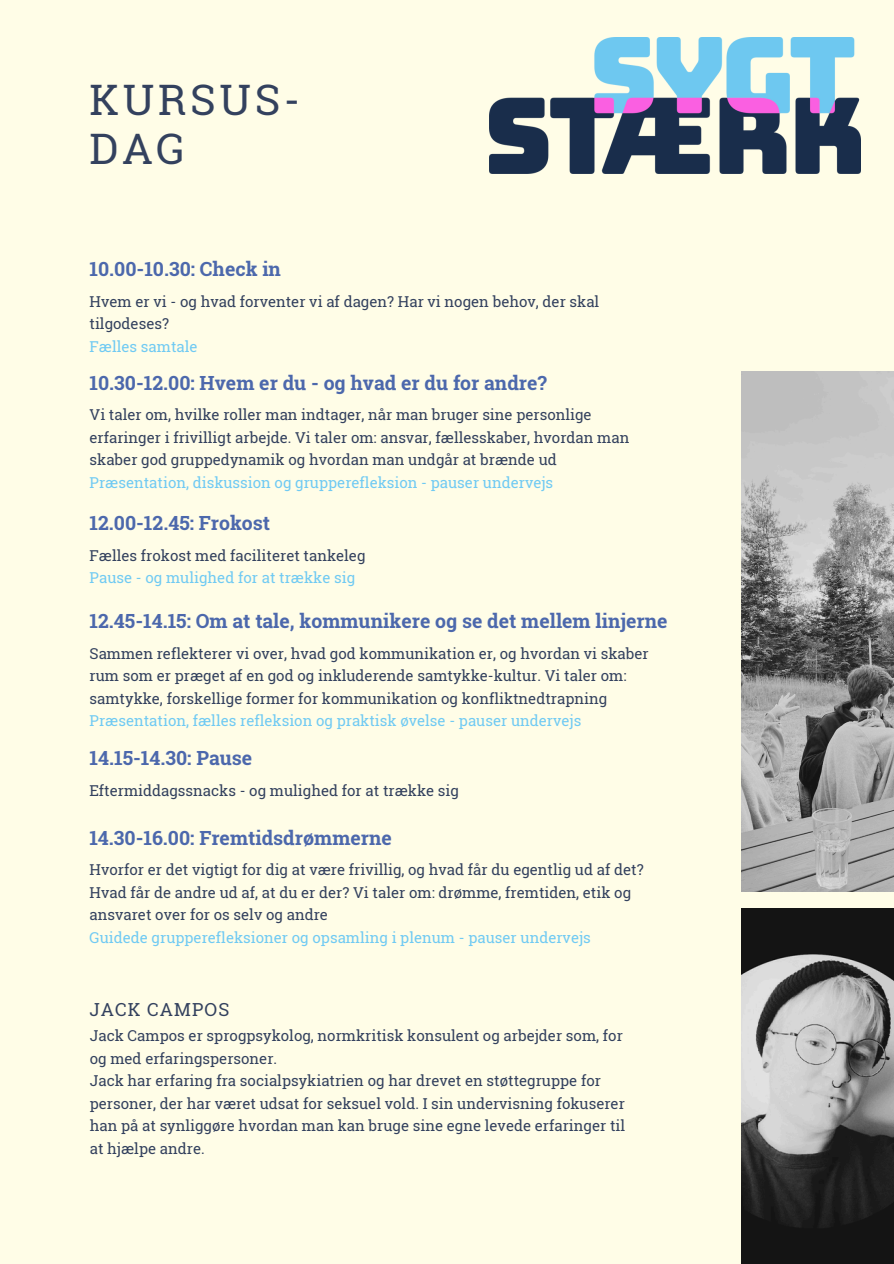
<style>
.page{position:relative;width:894px;height:1264px;background:#fff}
.page>*{position:absolute;margin:0;border:0;box-sizing:border-box;transform-origin:0 0}
.t1{font:42px/49.5px "Roboto Slab";letter-spacing:.09em;color:#33415e}
.t2{font:700 19.5px "Roboto Slab";color:#4c68ac}
.t3{font:18px "Roboto Slab";letter-spacing:.06em;color:#33415e}
.t4{font:15px/22.5px "Roboto Slab";color:#33415e}
.t5{font:15px "Roboto Slab";color:#70caf3}
</style>
<div class="page">
<div style="left:0;top:0;width:893px;height:1263px;background:#fffde7"></div>
<img style="left:741px;top:908px;width:152px;height:355px">
<img style="left:741px;top:371px;width:152px;height:520px">
<img style="left:490px;top:38px;width:370px;height:136px">
<p class="t1" style="left:89px;top:74px;width:212px">KURSUS-<br>DAG</p>
<p class="t2" style="left:89px;top:255px;width:193px">10.00-10.30: Check in</p>
<p class="t4" style="left:89px;top:289px;width:511px">Hvem er vi - og hvad forventer vi af dagen? Har vi nogen behov, der skal tilgodeses?</p>
<p class="t5" style="left:89px;top:336px;width:109px">Fælles samtale</p>
<p class="t2" style="left:89px;top:369px;width:458px">10.30-12.00: Hvem er du - og hvad er du for andre?</p>
<p class="t4" style="left:89px;top:403px;width:541px">Vi taler om, hvilke roller man indtager, når man bruger sine personlige erfaringer i frivilligt arbejde. Vi taler om: ansvar, fællesskaber, hvordan man skaber god gruppedynamik og hvordan man undgår at brænde ud</p>
<p class="t5" style="left:89px;top:472px;width:465px">Præsentation, diskussion og grupperefleksion - pauser undervejs</p>
<p class="t2" style="left:89px;top:510px;width:182px">12.00-12.45: Frokost</p>
<p class="t4" style="left:89px;top:543px;width:277px">Fælles frokost med faciliteret tankeleg</p>
<p class="t5" style="left:89px;top:567px;width:267px">Pause - og mulighed for at trække sig</p>
<p class="t2" style="left:89px;top:607px;width:579px">12.45-14.15: Om at tale, kommunikere og se det mellem linjerne</p>
<p class="t4" style="left:89px;top:641px;width:560px">Sammen reflekterer vi over, hvad god kommunikation er, og hvordan vi skaber rum som er præget af en god og inkluderende samtykke-kultur. Vi taler om: samtykke, forskellige former for kommunikation og konfliktnedtrapning</p>
<p class="t5" style="left:89px;top:710px;width:493px">Præsentation, fælles refleksion og praktisk øvelse - pauser undervejs</p>
<h2 class="t2" style="left:89px;top:745px;width:164px">14.15-14.30: Pause</h2>
<p class="t4" style="left:89px;top:779px;width:371px">Eftermiddagssnacks - og mulighed for at trække sig</p>
<p class="t2" style="left:89px;top:824px;width:304px">14.30-16.00: Fremtidsdrømmerne</p>
<p class="t4" style="left:89px;top:858px;width:555px">Hvorfor er det vigtigt for dig at være frivillig, og hvad får du egentlig ud af det?<br>Hvad får de andre ud af, at du er der? Vi taler om: drømme, fremtiden, etik og ansvaret over for os selv og andre</p>
<p class="t5" style="left:89px;top:927px;width:502px">Guidede grupperefleksioner og opsamling i plenum - pauser undervejs</p>
<p class="t3" style="left:89px;top:996px;width:141px">JACK CAMPOS</p>
<p class="t4" style="left:90px;top:1024px;width:534px">Jack Campos er sprogpsykolog, normkritisk konsulent og arbejder som, for og med erfaringspersoner.</p>
<p class="t4" style="left:90px;top:1069px;width:537px">Jack har erfaring fra socialpsykiatrien og har drevet en støttegruppe for personer, der har været udsat for seksuel vold. I sin undervisning fokuserer han på at synliggøre hvordan man kan bruge sine egne levede erfaringer til at hjælpe andre.</p>
</div>
